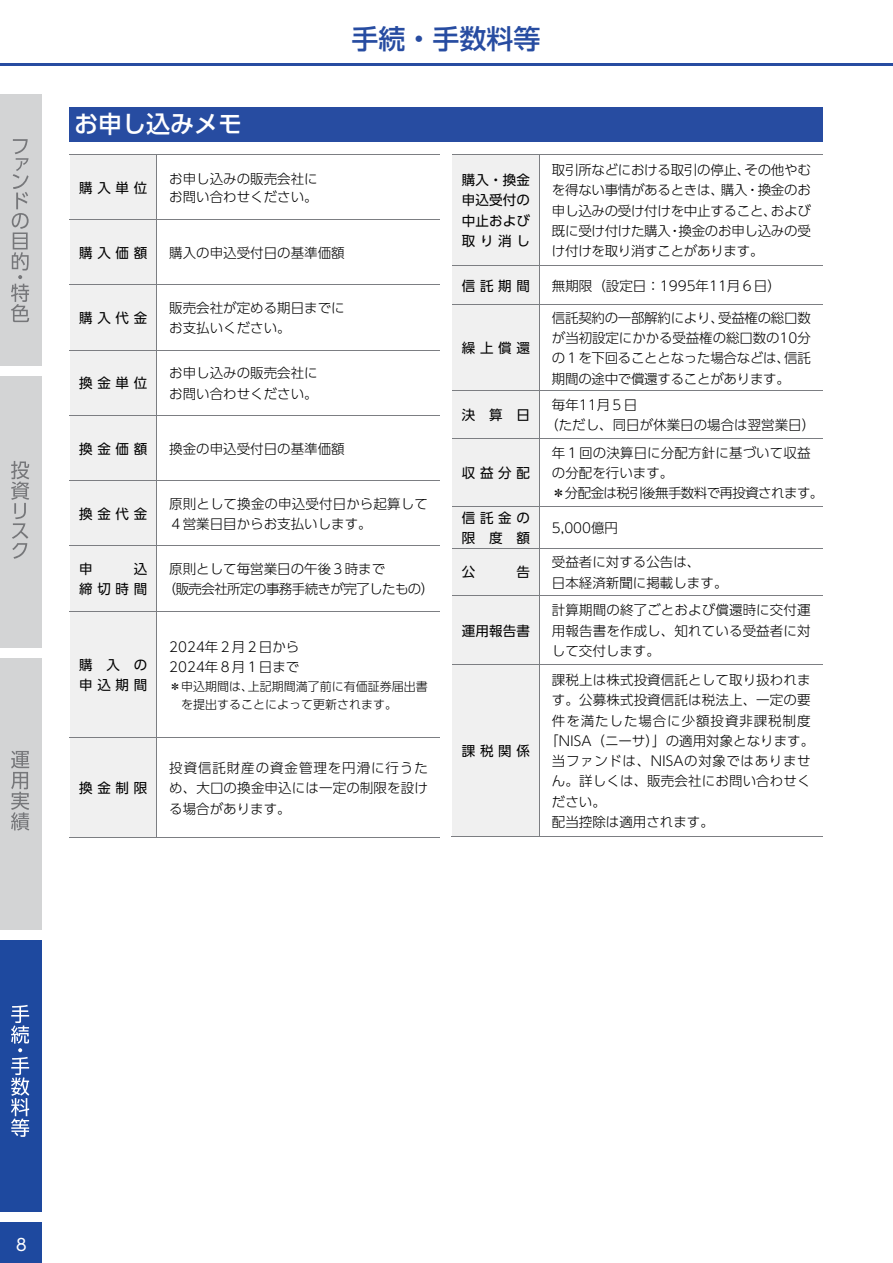
<style>
.page{position:relative;width:893px;height:1263px;background:#fff}
.page>*{position:absolute;margin:0;border:0;box-sizing:border-box;transform-origin:0 0}
.t1{font:500 27px "UD Shin Go Pr 6 N";color:#274ca1}
.t2{font:500 24px "UD Shin Go Pr 6 N";color:#fff}
.t3{font:16.5px "UD Shin Go Pr 6 N";color:#fff}
.t4{font:300 13.5px/20.2px "UD Shin Go Pr 6 N";color:#000}
.t5{font:13.5px/20.2px "UD Shin Go Pr 6 N";letter-spacing:.345em;color:#000}
.t6{font:300 13.5px/20.2px "UD Shin Go Pr 6 N";letter-spacing:-.04em;color:#000}
.t7{font:300 13.5px "UD Shin Go Pr 6 N";letter-spacing:.045em;color:#000}
.t8{font:300 13.5px "UD Shin Go Pr 6 N";letter-spacing:.065em;color:#000}
.t9{font:300 12px/18px "UD Shin Go Pr 6 N";color:#000}
</style>
<div class="page">
<hr style="left:0;top:64px;width:893px;height:2px;background:#274ca1">
<div style="left:70px;top:108px;width:753px;height:34px;background:#274ca1"></div>
<div style="left:70px;top:155px;width:87px;height:64px;background:#f0f0f0"></div>
<hr style="left:70px;top:154px;width:370px;height:1px;background:#7c7e82">
<hr style="left:157px;top:155px;width:1px;height:64px;background:#7c7e82">
<div style="left:70px;top:220px;width:87px;height:64px;background:#f0f0f0"></div>
<hr style="left:70px;top:219px;width:370px;height:1px;background:#7c7e82">
<hr style="left:157px;top:220px;width:1px;height:64px;background:#7c7e82">
<div style="left:70px;top:285px;width:87px;height:65px;background:#f0f0f0"></div>
<hr style="left:70px;top:284px;width:370px;height:1px;background:#7c7e82">
<hr style="left:157px;top:285px;width:1px;height:65px;background:#7c7e82">
<div style="left:70px;top:350px;width:87px;height:65px;background:#f0f0f0"></div>
<hr style="left:70px;top:350px;width:370px;height:1px;background:#7c7e82">
<hr style="left:157px;top:350px;width:1px;height:65px;background:#7c7e82">
<div style="left:70px;top:416px;width:87px;height:64px;background:#f0f0f0"></div>
<hr style="left:70px;top:415px;width:370px;height:1px;background:#7c7e82">
<hr style="left:157px;top:416px;width:1px;height:64px;background:#7c7e82">
<div style="left:70px;top:481px;width:87px;height:64px;background:#f0f0f0"></div>
<hr style="left:70px;top:480px;width:370px;height:1px;background:#7c7e82">
<hr style="left:157px;top:481px;width:1px;height:64px;background:#7c7e82">
<div style="left:70px;top:546px;width:87px;height:65px;background:#f0f0f0"></div>
<hr style="left:70px;top:545px;width:370px;height:1px;background:#7c7e82">
<hr style="left:157px;top:546px;width:1px;height:65px;background:#7c7e82">
<div style="left:70px;top:611px;width:87px;height:126px;background:#f0f0f0"></div>
<hr style="left:70px;top:611px;width:370px;height:1px;background:#7c7e82">
<hr style="left:157px;top:611px;width:1px;height:126px;background:#7c7e82">
<div style="left:70px;top:738px;width:87px;height:99px;background:#f0f0f0"></div>
<hr style="left:70px;top:737px;width:370px;height:1px;background:#7c7e82">
<hr style="left:69px;top:837px;width:88px;height:1px;background:#7c7e82">
<hr style="left:157px;top:738px;width:1px;height:100px;background:#7c7e82">
<hr style="left:157px;top:837px;width:283px;height:1px;background:#7c7e82">
<div style="left:452px;top:155px;width:87px;height:110px;background:#f0f0f0"></div>
<hr style="left:452px;top:154px;width:87px;height:1px;background:#7c7e82">
<hr style="left:539px;top:154px;width:283px;height:1px;background:#7c7e82">
<hr style="left:539px;top:155px;width:1px;height:110px;background:#7c7e82">
<div style="left:452px;top:266px;width:87px;height:38px;background:#f0f0f0"></div>
<hr style="left:452px;top:265px;width:87px;height:1px;background:#7c7e82">
<hr style="left:539px;top:265px;width:283px;height:1px;background:#7c7e82">
<hr style="left:539px;top:266px;width:1px;height:38px;background:#7c7e82">
<div style="left:452px;top:305px;width:87px;height:85px;background:#f0f0f0"></div>
<hr style="left:452px;top:304px;width:87px;height:1px;background:#7c7e82">
<hr style="left:539px;top:304px;width:283px;height:1px;background:#7c7e82">
<hr style="left:539px;top:305px;width:1px;height:85px;background:#7c7e82">
<div style="left:452px;top:391px;width:87px;height:47px;background:#f0f0f0"></div>
<hr style="left:452px;top:390px;width:87px;height:1px;background:#7c7e82">
<hr style="left:539px;top:390px;width:283px;height:1px;background:#7c7e82">
<hr style="left:539px;top:391px;width:1px;height:47px;background:#7c7e82">
<div style="left:452px;top:438px;width:87px;height:68px;background:#f0f0f0"></div>
<hr style="left:452px;top:438px;width:87px;height:1px;background:#7c7e82">
<hr style="left:539px;top:438px;width:283px;height:1px;background:#7c7e82">
<hr style="left:539px;top:438px;width:1px;height:68px;background:#7c7e82">
<div style="left:452px;top:507px;width:87px;height:20px;background:#f0f0f0"></div>
<div style="left:452px;top:527px;width:87px;height:21px;background:#f0f0f0"></div>
<hr style="left:452px;top:506px;width:87px;height:1px;background:#7c7e82">
<hr style="left:539px;top:506px;width:283px;height:1px;background:#7c7e82">
<hr style="left:539px;top:507px;width:1px;height:41px;background:#7c7e82">
<div style="left:452px;top:548px;width:87px;height:47px;background:#f0f0f0"></div>
<hr style="left:452px;top:548px;width:87px;height:1px;background:#7c7e82">
<hr style="left:539px;top:548px;width:283px;height:1px;background:#7c7e82">
<hr style="left:539px;top:548px;width:1px;height:47px;background:#7c7e82">
<div style="left:452px;top:596px;width:87px;height:68px;background:#f0f0f0"></div>
<hr style="left:452px;top:595px;width:87px;height:1px;background:#7c7e82">
<hr style="left:539px;top:595px;width:283px;height:1px;background:#7c7e82">
<hr style="left:539px;top:596px;width:1px;height:68px;background:#7c7e82">
<div style="left:452px;top:665px;width:87px;height:171px;background:#f0f0f0"></div>
<hr style="left:452px;top:664px;width:87px;height:1px;background:#7c7e82">
<hr style="left:539px;top:664px;width:283px;height:1px;background:#7c7e82">
<hr style="left:451px;top:836px;width:88px;height:1px;background:#7c7e82">
<hr style="left:539px;top:665px;width:1px;height:171px;background:#7c7e82">
<hr style="left:540px;top:836px;width:282px;height:1px;background:#7c7e82">
<div style="left:0;top:95px;width:41px;height:271px;background:#d3d4d5"></div>
<div style="left:0;top:377px;width:41px;height:271px;background:#d3d4d5"></div>
<div style="left:0;top:658px;width:41px;height:272px;background:#d3d4d5"></div>
<div style="left:0;top:940px;width:41px;height:271px;background:#1e499f"></div>
<div style="left:0;top:1222px;width:41px;height:41px;background:#1e499f"></div>
<svg style="left:11px;top:139px;width:18px;height:183px"></svg>
<svg style="left:11px;top:461px;width:18px;height:98px"></svg>
<svg style="left:11px;top:751px;width:18px;height:79px"></svg>
<svg style="left:11px;top:1005px;width:18px;height:132px"></svg>
<h1 class="t1" style="left:352px;top:16px;width:190px">手続・手数料等</h1>
<h2 class="t2" style="left:74px;top:104px;width:170px">お申し込みメモ</h2>
<p class="t5" style="left:79px;top:177px;width:70px">購入単位</p>
<p class="t4" style="left:169px;top:169px;width:150px;line-height:18px">お申し込みの販売会社にお問い合わせください。</p>
<p class="t5" style="left:79px;top:242px;width:70px">購入価額</p>
<p class="t4" style="left:169px;top:242px;width:177px">購入の申込受付日の基準価額</p>
<p class="t5" style="left:462px;top:169px;width:70px;text-align:justify">購入・換金申込受付の中止および取り消し</p>
<p class="t4" style="left:552px;top:159px;width:260px;text-align:justify">取引所などにおける取引の停止、その他やむを得ない事情があるときは、購入・換金のお申し込みの受け付けを中止すること、および既に受け付けた購入・換金のお申し込みの受け付けを取り消すことがあります。</p>
<p class="t5" style="left:462px;top:275px;width:70px">信託期間</p>
<p class="t4" style="left:552px;top:275px;width:230px">無期限（設定日：1995年11月６日）</p>
<p class="t5" style="left:79px;top:307px;width:70px">購入代金</p>
<p class="t4" style="left:169px;top:297px;width:177px">販売会社が定める期日までにお支払いください。</p>
<p class="t5" style="left:79px;top:373px;width:70px">換金単位</p>
<p class="t4" style="left:169px;top:363px;width:150px">お申し込みの販売会社にお問い合わせください。</p>
<p class="t5" style="left:79px;top:438px;width:70px">換金価額</p>
<p class="t4" style="left:169px;top:438px;width:177px">換金の申込受付日の基準価額</p>
<p class="t5" style="left:79px;top:503px;width:70px">換金代金</p>
<p class="t4" style="left:169px;top:493px;width:260px">原則として換金の申込受付日から起算して<br>４営業日目からお支払いします。</p>
<p class="t5" style="left:79px;top:558px;width:15px">申</p>
<p class="t5" style="left:79px;top:558px;width:70px;text-align:right">込<br>締切時間</p>
<p class="t6" style="left:163px;top:558px;width:273px;text-indent:6px">原則として毎営業日の午後３時まで<br>（販売会社所定の事務手続きが完了したもの）</p>
<p class="t5" style="left:79px;top:654px;width:70px">購入の申込期間</p>
<p class="t5" style="left:79px;top:778px;width:70px">換金制限</p>
<p class="t4" style="left:169px;top:636px;width:132px">2024年２月２日から<br>2024年８月１日まで</p>
<p class="t9" style="left:181px;top:677px;width:248px;text-indent:-12px">＊申込期間は、上記期間満了前に有価証券届出書を提出することによって更新されます。</p>
<p class="t4" style="left:169px;top:757px;width:260px;text-align:justify">投資信託財産の資金管理を円滑に行うため、大口の換金申込には一定の制限を設ける場合があります。</p>
<p class="t5" style="left:462px;top:337px;width:70px">繰上償還</p>
<p class="t4" style="left:552px;top:307px;width:260px;text-align:justify">信託契約の一部解約により、受益権の総口数が当初設定にかかる受益権の総口数の10分の１を下回ることとなった場合などは、信託期間の途中で償還することがあります。</p>
<p class="t5" style="left:462px;top:404px;width:70px">決算日</p>
<p class="t4" style="left:545px;top:394px;width:272px;text-indent:7px">毎年11月５日<br>（ただし、同日が休業日の場合は翌営業日）</p>
<p class="t5" style="left:462px;top:462px;width:70px">収益分配</p>
<p class="t4" style="left:552px;top:442px;width:273px">年１回の決算日に分配方針に基づいて収益の分配を行います。<br>＊分配金は税引後無手数料で再投資されます。</p>
<p class="t5" style="left:462px;top:507px;width:70px">信託金の限度額</p>
<p class="t4" style="left:552px;top:517px;width:68px">5,000億円</p>
<p class="t5" style="left:462px;top:562px;width:15px">公</p>
<p class="t5" style="left:516px;top:562px;width:15px">告</p>
<p class="t4" style="left:552px;top:552px;width:177px">受益者に対する公告は、<br>日本経済新聞に掲載します。</p>
<p class="t5" style="left:462px;top:620px;width:69px">運用報告書</p>
<p class="t4" style="left:552px;top:600px;width:260px;text-align:justify">計算期間の終了ごとおよび償還時に交付運用報告書を作成し、知れている受益者に対して交付します。</p>
<p class="t5" style="left:462px;top:740px;width:70px">課税関係</p>
<p class="t4" style="left:552px;top:669px;width:260px">課税上は株式投資信託として取り扱われま</p>
<p class="t4" style="left:552px;top:689px;width:260px">す。公募株式投資信託は税法上、一定の要</p>
<p class="t8" style="left:552px;top:709px;width:260px">件を満たした場合に少額投資非課税制度</p>
<p class="t4" style="left:545px;top:730px;width:271px">「NISA（ニーサ）」の適用対象となります。</p>
<p class="t7" style="left:552px;top:750px;width:260px">当ファンドは、NISAの対象ではありませ</p>
<p class="t4" style="left:552px;top:770px;width:260px">ん。詳しくは、販売会社にお問い合わせく</p>
<p class="t4" style="left:552px;top:791px;width:55px">ださい。</p>
<p class="t4" style="left:552px;top:811px;width:163px">配当控除は適用されます。</p>
<p class="t3" style="left:13px;top:1231px;width:18px">８</p>
</div>
